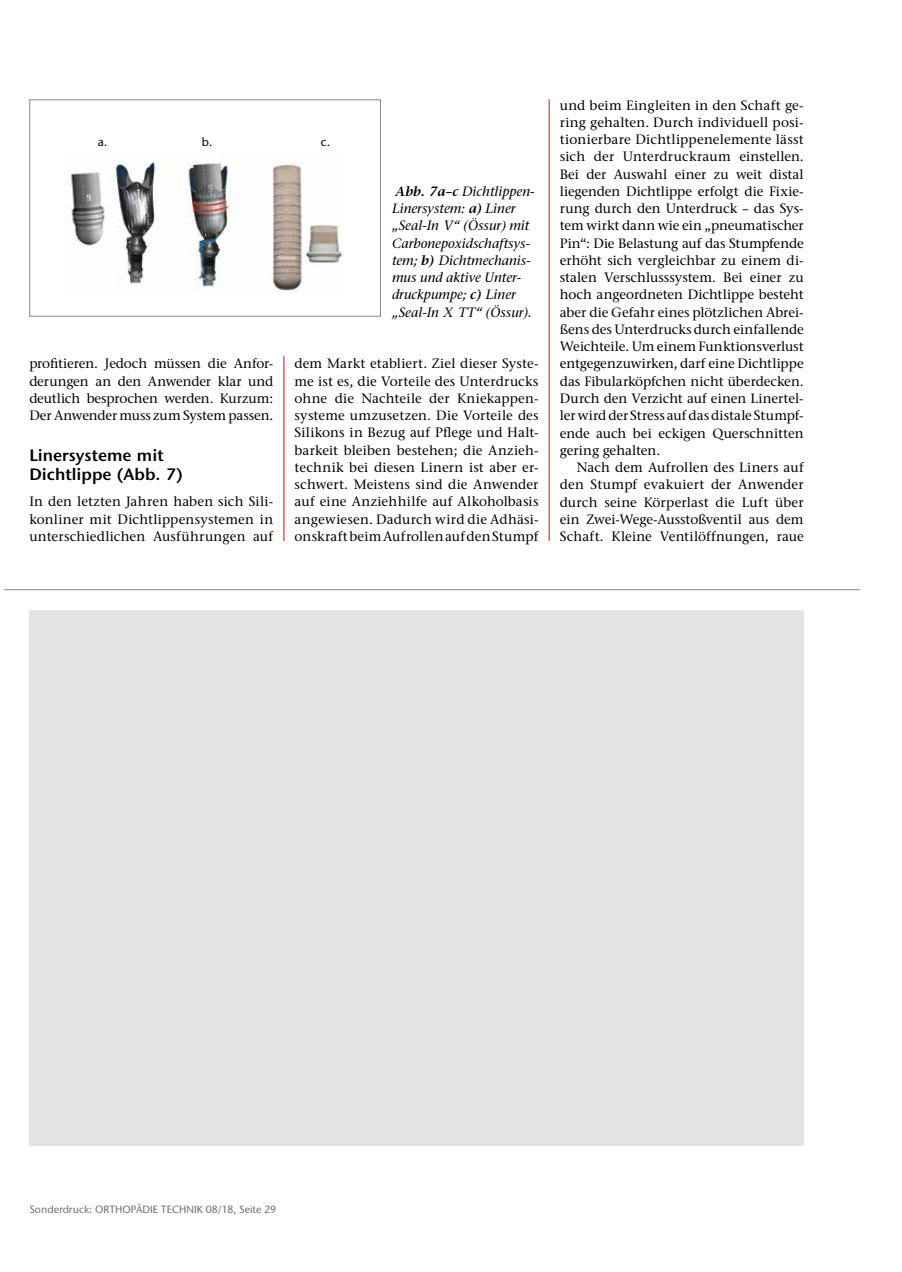
<style>
.page{position:relative;width:902px;height:1272px;background:#fff}
.page>*{position:absolute;margin:0;border:0;box-sizing:border-box;transform-origin:0 0}
.t1{font:600 16.5px/19.5px "Stone Sans ITC Std";color:#000}
.t2{font:500 13.5px/17.2px "Stone Ser ITC Std";letter-spacing:.005em;color:#000;text-align:justify}
.t3{font:italic 500 13.5px/17.2px "Stone Ser ITC Std";color:#000}
.t4{font:500 12px "Stone Sans ITC Std";color:#000}
.t5{font:500 10.5px "Stone Sans ITC Std";color:#706f6f}
.s1{font-weight:600}
</style>
<div class="page">
<hr style="left:548px;top:99px;width:1px;height:442px;background:#b61615">
<hr style="left:283px;top:356px;width:1px;height:185px;background:#b61615">
<img style="left:65px;top:162px;width:278px;height:131px">
<div style="left:29px;top:99px;width:352px;height:217px;border:1px solid #878787"></div>
<hr style="left:4px;top:589px;width:854px;height:1px;background:#878787">
<div style="left:29px;top:610px;width:774px;height:534px;background:#e3e3e3"></div>
<p class="t4" style="left:98px;top:134px;width:11px">a.</p>
<p class="t4" style="left:202px;top:134px;width:12px">b.</p>
<p class="t4" style="left:321px;top:134px;width:11px">c.</p>
<p class="t3" style="left:392px;top:182px;width:144px"><span class="s1">Abb. 7a–c</span> Dichtlippen-<br>Linersystem: <span class="s1">a)</span> Liner „Seal-In V“ (Össur) mit<br>Carbonepoxidschaftsys&shy;tem; <span class="s1">b)</span> Dichtmechanis&shy;mus und aktive Unter&shy;druckpumpe; <span class="s1">c)</span> Liner „Seal-In X TT“ (Össur).</p>
<p class="t2" style="left:29px;top:355px;width:245px">profitieren. Jedoch müssen die Anfor&shy;derungen an den Anwender klar und deutlich besprochen werden. Kurzum:<br>Der Anwender muss zum System passen.</p>
<p class="t1" style="left:29px;top:445px;width:155px">Linersysteme mit<br>Dichtlippe (Abb. 7)</p>
<p class="t2" style="left:29px;top:493px;width:245px">In den letzten Jahren haben sich Sili&shy;konliner mit Dichtlippensystemen in unterschiedlichen Ausführungen auf</p>
<p class="t2" style="left:294px;top:355px;width:245px">dem Markt etabliert. Ziel dieser Syste&shy;me ist es, die Vorteile des Unterdrucks ohne die Nachteile der Kniekappen&shy;systeme umzusetzen. Die Vorteile des Silikons in Bezug auf Pflege und Halt&shy;barkeit bleiben bestehen; die Anzieh&shy;technik bei diesen Linern ist aber er&shy;schwert. Meistens sind die Anwender auf eine Anziehhilfe auf Alkoholbasis angewiesen. Dadurch wird die Adhäsi&shy;onskraft beim Aufrollen auf den Stumpf</p>
<p class="t2" style="left:559px;top:96px;width:245px">und beim Eingleiten in den Schaft ge-</p>
<p class="t2" style="left:559px;top:113px;width:245px">ring gehalten. Durch individuell posi-</p>
<p class="t2" style="left:559px;top:131px;width:245px">tionierbare Dichtlippenelemente lässt</p>
<p class="t2" style="left:559px;top:148px;width:245px">sich der Unterdruckraum einstellen.</p>
<p class="t2" style="left:559px;top:165px;width:245px">Bei der Auswahl einer zu weit distal</p>
<p class="t2" style="left:559px;top:182px;width:245px">liegenden Dichtlippe erfolgt die Fixie-</p>
<p class="t2" style="left:559px;top:200px;width:245px">rung durch den Unterdruck – das Sys-</p>
<p class="t2" style="left:559px;top:217px;width:245px">tem wirkt dann wie ein „pneumatischer</p>
<p class="t2" style="left:559px;top:234px;width:245px">Pin“: Die Belastung auf das Stumpfende</p>
<p class="t2" style="left:559px;top:251px;width:245px">erhöht sich vergleichbar zu einem di-</p>
<p class="t2" style="left:559px;top:269px;width:245px">stalen Verschlusssystem. Bei einer zu</p>
<p class="t2" style="left:559px;top:286px;width:245px">hoch angeordneten Dichtlippe besteht</p>
<p class="t2" style="left:559px;top:303px;width:245px">aber die Gefahr eines plötzlichen Abrei-</p>
<p class="t2" style="left:559px;top:320px;width:245px">ßens des Unterdrucks durch einfallende</p>
<p class="t2" style="left:559px;top:338px;width:245px">Weichteile. Um einem Funktionsverlust</p>
<p class="t2" style="left:559px;top:355px;width:245px">entgegenzuwirken, darf eine Dichtlippe</p>
<p class="t2" style="left:559px;top:372px;width:245px">das Fibularköpfchen nicht überdecken.</p>
<p class="t2" style="left:559px;top:389px;width:245px">Durch den Verzicht auf einen Linertel-</p>
<p class="t2" style="left:559px;top:407px;width:245px">ler wird der Stress auf das distale Stumpf-</p>
<p class="t2" style="left:559px;top:424px;width:245px">ende auch bei eckigen Querschnitten</p>
<p class="t2" style="left:559px;top:441px;width:102px">gering gehalten.</p>
<p class="t2" style="left:576px;top:458px;width:228px">Nach dem Aufrollen des Liners auf</p>
<p class="t2" style="left:559px;top:476px;width:245px">den Stumpf evakuiert der Anwender</p>
<p class="t2" style="left:559px;top:493px;width:245px">durch seine Körperlast die Luft über</p>
<p class="t2" style="left:559px;top:510px;width:245px">ein Zwei-Wege-Ausstoßventil aus dem</p>
<p class="t2" style="left:559px;top:527px;width:245px">Schaft. Kleine Ventilöffnungen, raue</p>
<p class="t5" style="left:29px;top:1202px;width:248px">Sonderdruck: ORTHOPÄDIE TECHNIK 08/18, Seite 29</p>
</div>
